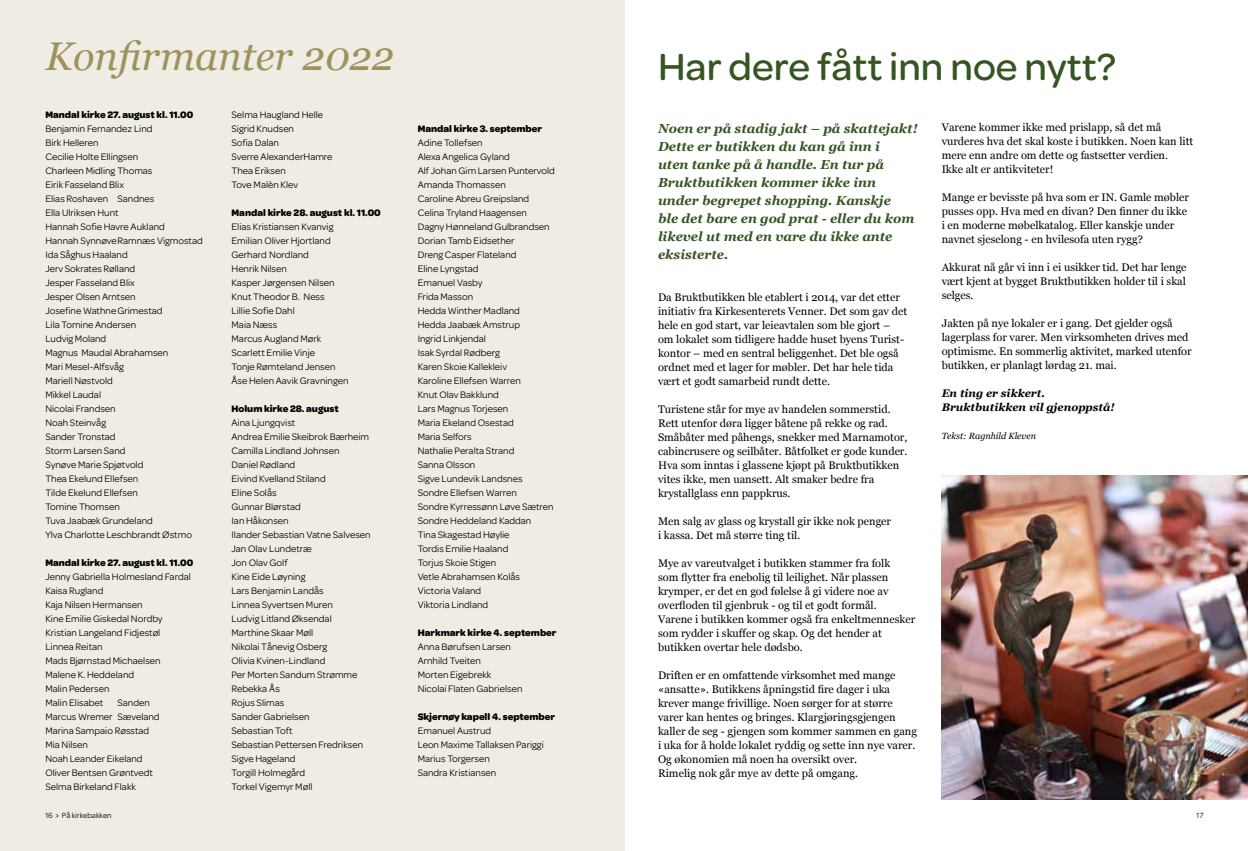
<style>
.page{position:relative;width:1248px;height:851px;background:#fff}
.page>*{position:absolute;margin:0;border:0;box-sizing:border-box;transform-origin:0 0}
.t1{font:500 40.2px "Omnes";color:#365523}
.t2{font:italic 40px "Georgia";color:#9e925e}
.t3{font:italic 700 13px/18px "Georgia";color:#365523}
.t4{font:11px/14px "Georgia";color:#000}
.t5{font:italic 700 11px/14px "Georgia";color:#000}
.t6{font:10px/14px "Omnes";color:#000}
.t7{font:700 10px "Omnes";color:#000}
.t8{font:italic 9px "Georgia";color:#000}
.t9{font:8px "Omnes";color:#000}
</style>
<div class="page">
<div style="left:0;top:0;width:624px;height:850px;background:#efece3"></div>
<img style="left:941px;top:475px;width:306px;height:324px">
<h2 class="t2" style="left:45px;top:27px;width:350px">Konfirmanter 2022</h2>
<p class="t6" style="left:231px;top:107px;width:103px">Selma Haugland Helle<br>Sigrid Knudsen<br>Sofia Dalan<br>Sverre AlexanderHamre<br>Thea Eriksen<br>Tove Malèn Klev</p>
<p class="t7" style="left:231px;top:205px;width:151px">Mandal kirke 28. august kl. 11.00</p>
<p class="t6" style="left:231px;top:219px;width:118px">Elias Kristiansen Kvanvig<br>Emilian Oliver Hjortland<br>Gerhard Nordland<br>Henrik Nilsen<br>Kasper Jørgensen Nilsen<br>Knut Theodor B. Ness<br>Lillie Sofie Dahl<br>Maia Næss<br>Marcus Augland Mørk<br>Scarlett Emilie Vinje<br>Tonje Rømteland Jensen<br>Åse Helen Aavik Gravningen</p>
<p class="t7" style="left:231px;top:401px;width:109px">Holum kirke 28. august</p>
<p class="t6" style="left:231px;top:415px;width:141px">Aina Ljungqvist<br>Andrea Emilie Skeibrok Bærheim<br>Camilla Lindland Johnsen<br>Daniel Rødland<br>Eivind Kvelland Stiland<br>Eline Solås<br>Gunnar Blørstad<br>Ian Håkonsen<br>Ilander Sebastian Vatne Salvesen<br>Jan Olav Lundetræ<br>Jon Olav Golf<br>Kine Eide Løyning<br>Lars Benjamin Landås<br>Linnea Syvertsen Muren<br>Ludvig Litland Øksendal<br>Marthine Skaar Møll<br>Nikolai Tånevig Osberg<br>Olivia Kvinen-Lindland<br>Per Morten Sandum Strømme<br>Rebekka Ås<br>Rojus Slimas<br>Sander Gabrielsen<br>Sebastian Toft<br>Sebastian Pettersen Fredriksen<br>Sigve Hageland<br>Torgill Holmegård<br>Torkel Vigemyr Møll</p>
<p class="t7" style="left:45px;top:107px;width:149px">Mandal kirke 27. august kl. 11.00</p>
<p class="t6" style="left:45px;top:121px;width:159px">Benjamin Fernandez Lind<br>Birk Helleren<br>Cecilie Holte Ellingsen<br>Charleen Midling Thomas<br>Eirik Fasseland Blix<br>Elias Roshaven Sandnes<br>Ella Ulriksen Hunt<br>Hannah Sofie Havre Aukland<br>Hannah SynnøveRamnæs Vigmostad<br>Ida Såghus Haaland<br>Jerv Sokrates Rølland<br>Jesper Fasseland Blix<br>Jesper Olsen Arntsen<br>Josefine WathneGrimestad<br>Lila Tomine Andersen<br>Ludvig Moland<br>Magnus Maudal Abrahamsen<br>Mari Mesel-Alfsvåg<br>Mariell Nøstvold<br>Mikkel Laudal<br>Nicolai Frandsen<br>Noah Steinvåg<br>Sander Tronstad<br>Storm Larsen Sand<br>Synøve Marie Spjøtvold<br>Thea Ekelund Ellefsen<br>Tilde Ekelund Ellefsen<br>Tomine Thomsen<br>Tuva Jaabæk Grundeland<br>Ylva Charlotte Leschbrandt Østmo</p>
<p class="t7" style="left:45px;top:555px;width:149px">Mandal kirke 27. august kl. 11.00</p>
<p class="t6" style="left:45px;top:569px;width:147px">Jenny Gabriella Holmesland Fardal<br>Kaisa Rugland<br>Kaja Nilsen Hermansen<br>Kine Emilie Giskedal Nordby<br>Kristian Langeland Fidjestøl<br>Linnea Reitan<br>Mads Bjørnstad Michaelsen<br>Malene K. Heddeland<br>Malin Pedersen<br>Malin Elisabet</p>
<p class="t6" style="left:45px;top:695px;width:116px;text-indent:72px">Sanden<br>Marcus Wremer Sæveland<br>Marina Sampaio Røsstad<br>Mia Nilsen<br>Noah Leander Eikeland<br>Oliver Bentsen Grøntvedt<br>Selma Birkeland Flakk</p>
<p class="t7" style="left:417px;top:121px;width:126px">Mandal kirke 3. september</p>
<p class="t6" style="left:417px;top:135px;width:139px">Adine Tollefsen<br>Alexa Angelica Gyland<br>Alf Johan Gim Larsen Puntervold<br>Amanda Thomassen<br>Caroline Abreu Greipsland<br>Celina Tryland Haagensen<br>Dagny Hønneland Gulbrandsen<br>Dorian Tamb Eidsether<br>Dreng Casper Flateland<br>Eline Lyngstad<br>Emanuel Vasby<br>Frida Masson<br>Hedda Winther Madland<br>Hedda Jaabæk Amstrup<br>Ingrid Linkjendal<br>Isak Syrdal Rødberg<br>Karen Skoie Kallekleiv<br>Karoline Ellefsen Warren<br>Knut Olav Bakklund<br>Lars Magnus Torjesen<br>Maria Ekeland Osestad<br>Maria Selfors<br>Nathalie Peralta Strand<br>Sanna Olsson<br>Sigve Lundevik Landsnes<br>Sondre Ellefsen Warren<br>Sondre Kyrressønn Løve Sætren<br>Sondre Heddeland Kaddan<br>Tina Skagestad Høylie<br>Tordis Emilie Haaland<br>Torjus Skoie Stigen<br>Vetle Abrahamsen Kolås<br>Victoria Valand<br>Viktoria Lindland</p>
<p class="t7" style="left:417px;top:625px;width:140px">Harkmark kirke 4. september</p>
<p class="t6" style="left:417px;top:639px;width:106px">Anna Børufsen Larsen<br>Arnhild Tveiten<br>Morten Eigebrekk<br>Nicolai Flaten Gabrielsen</p>
<p class="t7" style="left:417px;top:709px;width:139px">Skjernøy kapell 4. september</p>
<p class="t6" style="left:417px;top:723px;width:127px">Emanuel Austrud<br>Leon Maxime Tallaksen Pariggi<br>Marius Torgersen<br>Sandra Kristiansen</p>
<h1 class="t1" style="left:658px;top:38px;width:459px">Har dere fått inn noe nytt?</h1>
<p class="t4" style="left:941px;top:120px;width:253px">Varene kommer ikke med prislapp, så det må vurderes hva det skal koste i butikken. Noen kan litt mere enn andre om dette og fastsetter verdien.<br>Ikke alt er antikviteter!</p>
<p class="t4" style="left:941px;top:190px;width:249px">Mange er bevisste på hva som er IN. Gamle møbler pusses opp. Hva med en divan? Den finner du ikke i en moderne møbelkatalog. Eller kanskje under navnet sjeselong - en hvilesofa uten rygg?</p>
<p class="t4" style="left:941px;top:260px;width:246px;text-align:justify">Akkurat nå går vi inn i ei usikker tid. Det har lenge vært kjent at bygget Bruktbutikken holder til i skal selges.</p>
<p class="t4" style="left:941px;top:316px;width:251px">Jakten på nye lokaler er i gang. Det gjelder også lagerplass for varer. Men virksomheten drives med optimisme. En sommerlig aktivitet, marked utenfor butikken, er planlagt lørdag 21. mai.</p>
<p class="t5" style="left:941px;top:386px;width:174px">En ting er sikkert.<br>Bruktbutikken vil gjenoppstå!</p>
<p class="t8" style="left:941px;top:429px;width:96px">Tekst: Ragnhild Kleven</p>
<p class="t3" style="left:658px;top:118px;width:261px">Noen er på stadig jakt – på skattejakt!<br>Dette er butikken du kan gå inn i<br>uten tanke på å handle. En tur på<br>Bruktbutikken kommer ikke inn under begrepet shopping. Kanskje<br>ble det bare en god prat - eller du kom likevel ut med en vare du ikke ante eksisterte.</p>
<p class="t4" style="left:658px;top:289px;width:250px">Da Bruktbutikken ble etablert i 2014, var det etter initiativ fra Kirkesenterets Venner. Det som gav det hele en god start, var leieavtalen som ble gjort – om lokalet som tidligere hadde huset byens Turist&shy;kontor – med en sentral beliggenhet. Det ble også ordnet med et lager for møbler. Det har hele tida vært et godt samarbeid rundt dette.</p>
<p class="t4" style="left:658px;top:401px;width:251px">Turistene står for mye av handelen sommerstid.<br>Rett utenfor døra ligger båtene på rekke og rad.<br>Småbåter med påhengs, snekker med Marnamotor, cabincrusere og seilbåter. Båtfolket er gode kunder.<br>Hva som inntas i glassene kjøpt på Bruktbutikken vites ikke, men uansett. Alt smaker bedre fra krystallglass enn pappkrus.</p>
<p class="t4" style="left:658px;top:513px;width:234px">Men salg av glass og krystall gir ikke nok penger i kassa. Det må større ting til.</p>
<p class="t4" style="left:658px;top:555px;width:258px">Mye av vareutvalget i butikken stammer fra folk<br>som flytter fra enebolig til leilighet. Når plassen krymper, er det en god følelse å gi videre noe av overfloden til gjenbruk - og til et godt formål.<br>Varene i butikken kommer også fra enkeltmennesker som rydder i skuffer og skap. Og det hender at butikken overtar hele dødsbo.</p>
<p class="t4" style="left:658px;top:667px;width:260px">Driften er en omfattende virksomhet med mange «ansatte». Butikkens åpningstid fire dager i uka krever mange frivillige. Noen sørger for at større varer kan hentes og bringes. Klargjøringsgjengen kaller de seg - gjengen som kommer sammen en gang i uka for å holde lokalet ryddig og sette inn nye varer.<br>Og økonomien må noen ha oversikt over.<br>Rimelig nok går mye av dette på omgang.</p>
<p class="t9" style="left:45px;top:810px;width:68px">16 &gt; På kirkebakken</p>
<p class="t9" style="left:1196px;top:810px;width:8px">17</p>
</div>
